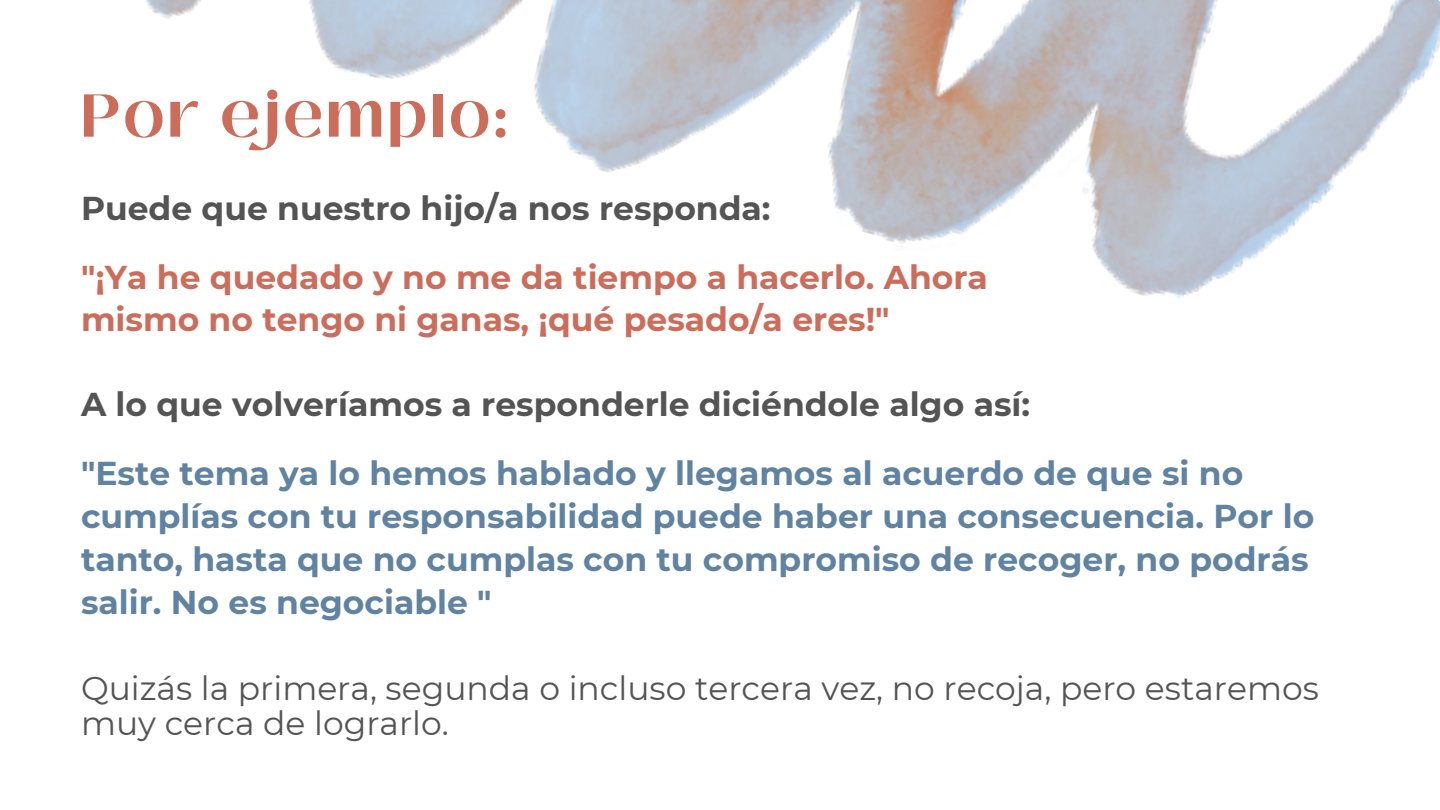
<style>
.page{position:relative;width:1440px;height:810px;background:#fff}
.page>*{position:absolute;margin:0;border:0;box-sizing:border-box;transform-origin:0 0}
.t1{font:700 60.3px "Black Mango";letter-spacing:.055em;color:#cc6d5b}
.t2{font:700 33px/42.8px "Montserrat";color:#6083a2}
.t3{font:33px/34.5px "Montserrat";color:#545454}
.t4{font:700 33px "Montserrat";color:#545454}
.t5{font:700 33px/42.8px "Montserrat";color:#cc6d5b}
</style>
<div class="page">
<img style="left:146px;top:0;width:1294px;height:298px">
<h1 class="t1" style="left:81px;top:70px;width:429px">Por ejemplo:</h1>
<p class="t4" style="left:81px;top:188px;width:691px">Puede que nuestro hijo/a nos responda:</p>
<p class="t5" style="left:81px;top:255px;width:909px">"¡Ya he quedado y no me da tiempo a hacerlo. Ahora mismo no tengo ni ganas, ¡qué pesado/a eres!"</p>
<p class="t4" style="left:81px;top:384px;width:951px">A lo que volveríamos a responderle diciéndole algo así:</p>
<p class="t2" style="left:81px;top:452px;width:1235px">"Este tema ya lo hemos hablado y llegamos al acuerdo de que si no cumplías con tu responsabilidad puede haber una consecuencia. Por lo tanto, hasta que no cumplas con tu compromiso de recoger, no podrás salir. No es negociable "</p>
<p class="t3" style="left:81px;top:671px;width:1239px">Quizás la primera, segunda o incluso tercera vez, no recoja, pero estaremos muy cerca de lograrlo.</p>
</div>
